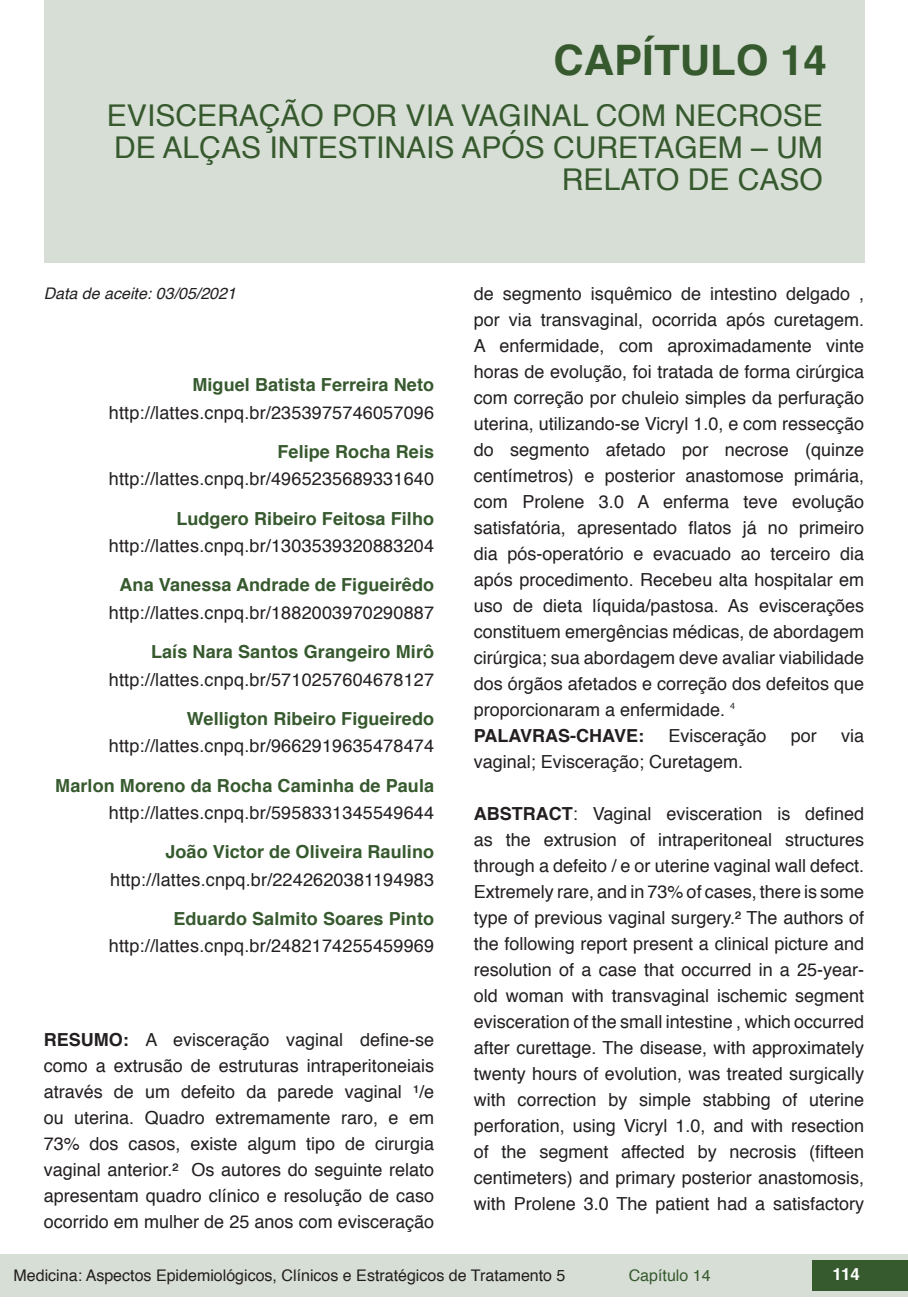
<style>
.page{position:relative;width:908px;height:1304px;background:#fff}
.page>*{position:absolute;margin:0;border:0;box-sizing:border-box;transform-origin:0 0}
.capítulos{font:700 42px "Helvetica";color:#36592e}
.nome_artigos{font:30px/32px "Helvetica";color:#36592e;text-align:right}
.Resumos_e_PC_TXT{font:18px/26px "Helvetica";color:#231f20;text-align:justify}
.info_autores{font:18px "Helvetica";letter-spacing:.01em;color:#231f20}
.nome_autores{font:700 18px "Helvetica";letter-spacing:.005em;color:#36592e}
.Resumos_e_PC_TXT-2{font:700 18px "Helvetica";color:#231f20}
.t1{font:700 16.8px "Helvetica";color:#fff}
.t2{font:16px "Helvetica";color:#231f20}
.t3{font:italic 16px "Helvetica";color:#231f20}
.t4{font:16px "Helvetica";color:#36592e}
.s1{font-weight:700}
</style>
<div class="page">
<div style="left:0;top:1254px;width:906px;height:43px;background:#d7ded5"></div>
<div style="left:812px;top:1261px;width:95px;height:30px;background:#36592e"></div>
<div style="left:44px;top:0;width:819px;height:263px;background:#d7ded5"></div>
<p class="capítulos" style="left:553px;top:26px;width:275px">CAPÍTULO 14</p>
<p class="nome_artigos" style="left:107px;top:101px;width:717px">EVISCERAÇÃO POR VIA VAGINAL COM NECROSE<br>DE ALÇAS INTESTINAIS APÓS CURETAGEM – UM<br>RELATO DE CASO</p>
<p class="t3" style="left:44px;top:280px;width:194px">Data de aceite: 03/05/2021</p>
<p class="nome_autores" style="left:192px;top:371px;width:243px">Miguel Batista Ferreira Neto</p>
<p class="info_autores" style="left:109px;top:399px;width:326px">http://lattes.cnpq.br/2353975746057096</p>
<p class="nome_autores" style="left:277px;top:437px;width:158px">Felipe Rocha Reis</p>
<p class="info_autores" style="left:109px;top:465px;width:326px">http://lattes.cnpq.br/4965235689331640</p>
<p class="nome_autores" style="left:176px;top:504px;width:259px">Ludgero Ribeiro Feitosa Filho</p>
<p class="info_autores" style="left:109px;top:532px;width:326px">http://lattes.cnpq.br/1303539320883204</p>
<p class="nome_autores" style="left:119px;top:571px;width:316px">Ana Vanessa Andrade de Figueirêdo</p>
<p class="info_autores" style="left:109px;top:599px;width:326px">http://lattes.cnpq.br/1882003970290887</p>
<p class="nome_autores" style="left:151px;top:637px;width:284px">Laís Nara Santos Grangeiro Mirô</p>
<p class="info_autores" style="left:109px;top:665px;width:326px">http://lattes.cnpq.br/5710257604678127</p>
<p class="nome_autores" style="left:187px;top:704px;width:249px">Welligton Ribeiro Figueiredo</p>
<p class="info_autores" style="left:109px;top:732px;width:326px">http://lattes.cnpq.br/9662919635478474</p>
<p class="nome_autores" style="left:55px;top:771px;width:380px">Marlon Moreno da Rocha Caminha de Paula</p>
<p class="info_autores" style="left:109px;top:799px;width:326px">http://lattes.cnpq.br/5958331345549644</p>
<p class="nome_autores" style="left:165px;top:837px;width:270px">João Victor de Oliveira Raulino</p>
<p class="info_autores" style="left:110px;top:865px;width:325px">http://lattes.cnpq.br/2242620381194983</p>
<p class="nome_autores" style="left:173px;top:904px;width:262px">Eduardo Salmito Soares Pinto</p>
<p class="info_autores" style="left:109px;top:932px;width:326px">http://lattes.cnpq.br/2482174255459969</p>
<p class="Resumos_e_PC_TXT" style="left:44px;top:1027px;width:392px"><span class="s1">RESUMO:</span> A evisceração vaginal define-se como a extrusão de estruturas intraperitoneiais através de um defeito da parede vaginal ¹/e ou uterina. Quadro extremamente raro, e em 73% dos casos, existe algum tipo de cirurgia vaginal anterior.² Os autores do seguinte relato apresentam quadro clínico e resolução de caso ocorrido em mulher de 25 anos com evisceração</p>
<p class="Resumos_e_PC_TXT" style="left:473px;top:281px;width:392px">de segmento isquêmico de intestino delgado , por via transvaginal, ocorrida após curetagem.<br>A enfermidade, com aproximadamente vinte horas de evolução, foi tratada de forma cirúrgica com correção por chuleio simples da perfuração uterina, utilizando-se Vicryl 1.0, e com ressecção do segmento afetado por necrose (quinze centímetros) e posterior anastomose primária, com Prolene 3.0 A enferma teve evolução satisfatória, apresentado flatos já no primeiro dia pós-operatório e evacuado ao terceiro dia após procedimento. Recebeu alta hospitalar em uso de dieta líquida/pastosa. As eviscerações constituem emergências médicas, de abordagem cirúrgica; sua abordagem deve avaliar viabilidade dos órgãos afetados e correção dos defeitos que proporcionaram a enfermidade. ⁴</p>
<p class="Resumos_e_PC_TXT-2" style="left:473px;top:721px;width:172px">PALAVRAS-CHAVE:</p>
<p class="Resumos_e_PC_TXT" style="left:668px;top:723px;width:100px">Evisceração</p>
<p class="Resumos_e_PC_TXT" style="left:790px;top:723px;width:28px">por</p>
<p class="Resumos_e_PC_TXT" style="left:840px;top:723px;width:25px">via</p>
<p class="Resumos_e_PC_TXT" style="left:473px;top:749px;width:271px">vaginal; Evisceração; Curetagem.</p>
<p class="Resumos_e_PC_TXT" style="left:473px;top:801px;width:392px"><span class="s1">ABSTRACT</span>: Vaginal evisceration is defined as the extrusion of intraperitoneal structures through a defeito / e or uterine vaginal wall defect.<br>Extremely rare, and in 73% of cases, there is some type of previous vaginal surgery.² The authors of the following report present a clinical picture and resolution of a case that occurred in a 25-year&shy;old woman with transvaginal ischemic segment evisceration of the small intestine , which occurred after curettage. The disease, with approximately twenty hours of evolution, was treated surgically with correction by simple stabbing of uterine perforation, using Vicryl 1.0, and with resection of the segment affected by necrosis (fifteen centimeters) and primary posterior anastomosis, with Prolene 3.0 The patient had a satisfactory</p>
<p class="t2" style="left:14px;top:1263px;width:553px">Medicina: Aspectos Epidemiológicos, Clínicos e Estratégicos de Tratamento 5</p>
<p class="t4" style="left:628px;top:1263px;width:83px">Capítulo 14</p>
<p class="t1" style="left:832px;top:1261px;width:29px">114</p>
</div>
